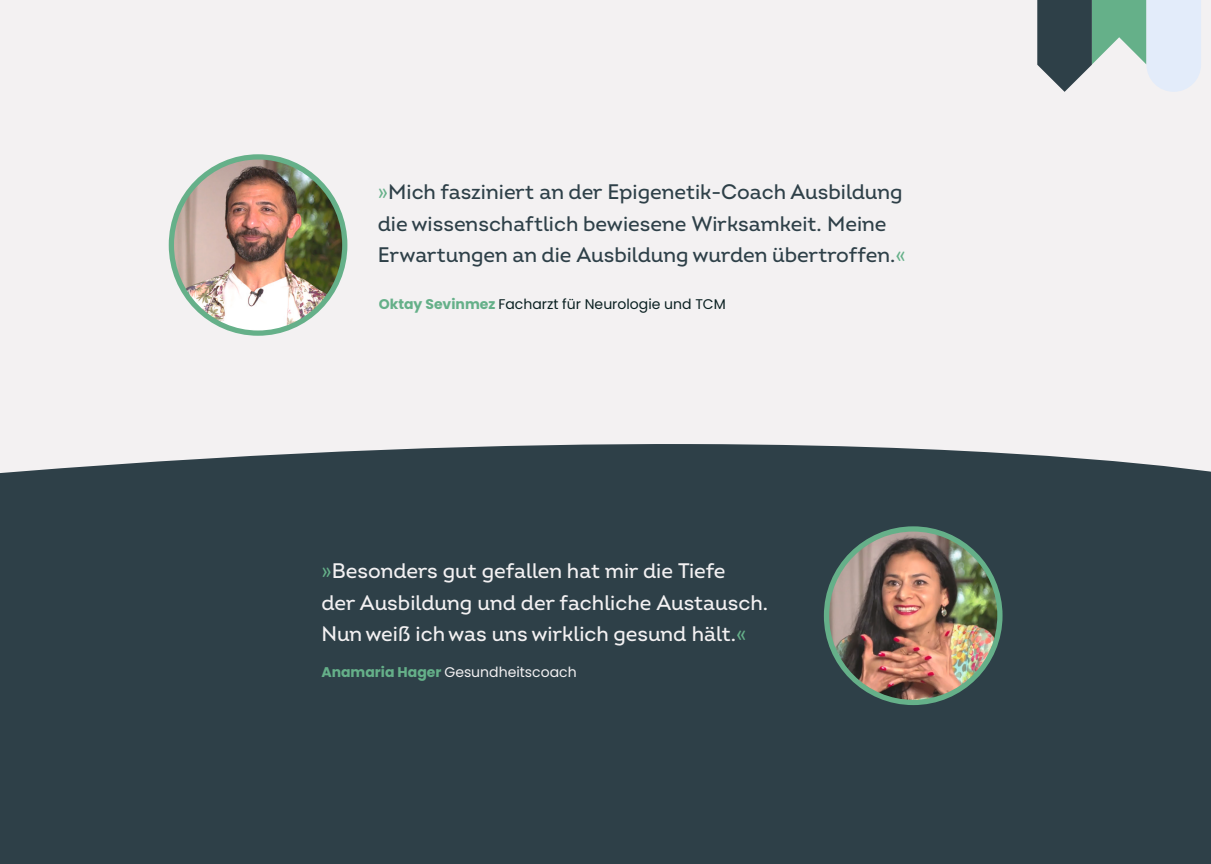
<style>
.page{position:relative;width:1211px;height:864px;background:#fff}
.page>*{position:absolute;margin:0;border:0;box-sizing:border-box;transform-origin:0 0}
.Headline_2{font:500 21px/31.5px "Intro";color:#2e4048}
.Headline_2-2{font:500 21px "Intro";color:#f3f1f2}
.Fließtext_klein{font:14px "Poppins";color:#0a2021}
.Fließtext_klein-2{font:14px "Poppins";color:#f3f1f2}
.s1{color:#65b089}
.s2{font-weight:700;color:#65b089}
</style>
<div class="page">
<div style="left:0;top:0;width:1210px;height:863px;background:#f3f1f2"></div>
<div style="left:0;top:444px;width:1210px;height:419px;background:#2e4048"></div>
<img style="left:171px;top:160px;width:174px;height:173px">
<div style="left:169px;top:154px;width:178px;height:181px;border:5px solid #65b089;border-radius:50%"></div>
<img style="left:826px;top:528px;width:173px;height:174px;border-radius:87px">
<div style="left:823px;top:526px;width:179px;height:178px;border:5px solid #65b089;border-radius:50%"></div>
<svg style="left:1037px;top:0;width:163px;height:92px"></svg>
<p class="Headline_2" style="left:378px;top:176px;width:529px"><span class="s1">»</span>Mich fasziniert an der Epigenetik-Coach Ausbildung die wissenschaftlich bewiesene Wirksamkeit. Meine<br>Erwartungen an die Ausbildung wurden übertroffen.<span class="s1">«</span></p>
<p class="Fließtext_klein" style="left:379px;top:296px;width:348px"><span class="s2">Oktay Sevinmez</span> Facharzt für Neurologie und TCM</p>
<p class="Headline_2-2" style="left:321px;top:557px;width:405px"><span class="s1">»</span>Besonders gut gefallen hat mir die Tiefe</p>
<p class="Headline_2-2" style="left:321px;top:589px;width:448px">der Ausbildung und der fachliche Austausch.</p>
<p class="Headline_2-2" style="left:321px;top:620px;width:426px">Nun weiß ich was uns wirklich gesund hält.<span class="s1">«</span></p>
<p class="Fließtext_klein-2" style="left:321px;top:664px;width:257px"><span class="s2">Anamaria Hager</span> Gesundheitscoach</p>
</div>
